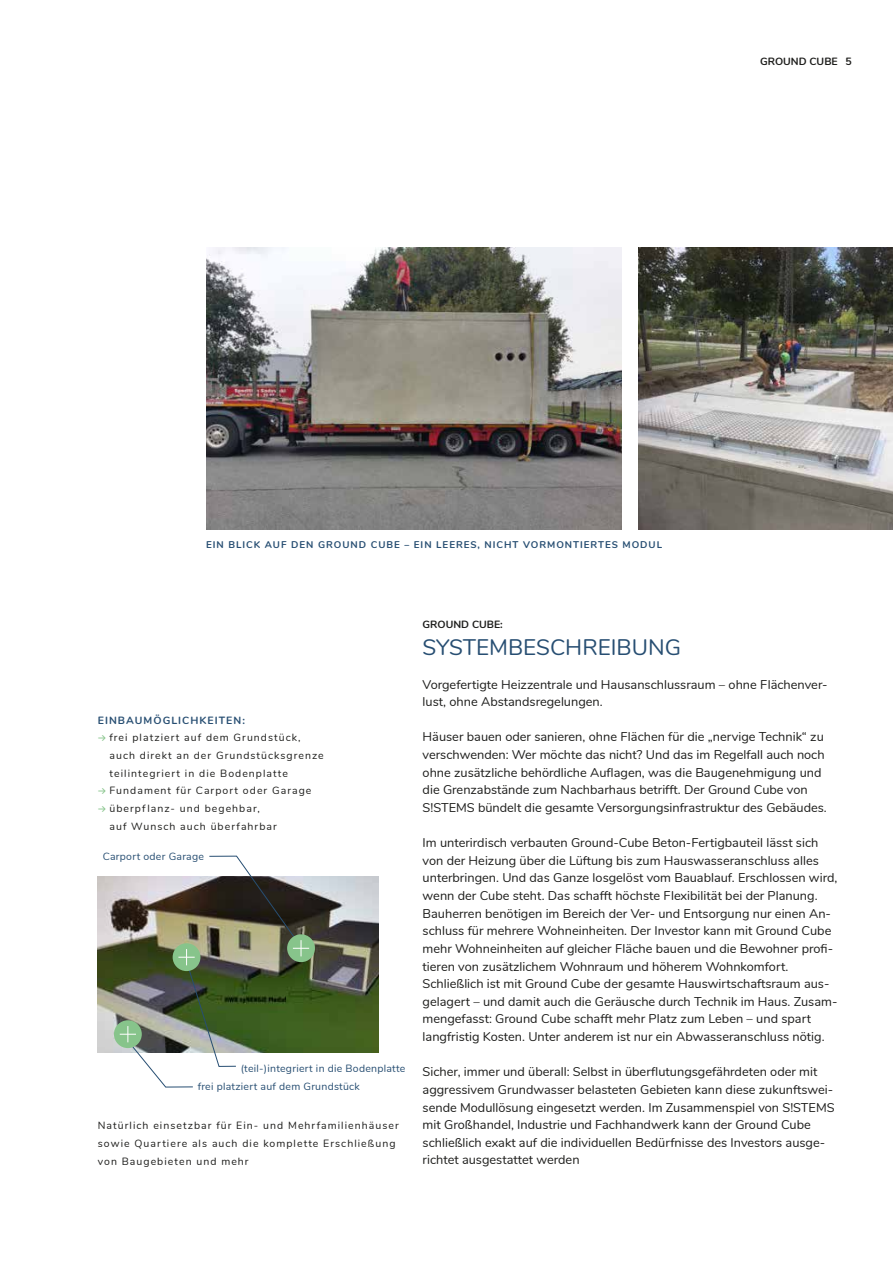
<style>
.page{position:relative;width:893px;height:1263px;background:#fff}
.page>*{position:absolute;margin:0;border:0;box-sizing:border-box;transform-origin:0 0}
.t1{font:22.5px "Nunito";color:#274e72}
.t2{font:12.75px/17.5px "Nunito";color:#1d1d1b}
.t3{font:10.5px/17.7px "Nunito";letter-spacing:.1em;color:#1d1d1b}
.t4{font:10.5px/17.7px "Nunito";letter-spacing:.025em;color:#274e72}
.t5{font:700 10.5px "Nunito";color:#1d1d1b}
.t6{font:700 10.5px "Nunito";letter-spacing:.1em;color:#274e72}
.t7{font:700 9.75px "Nunito";letter-spacing:.1em;color:#274e72}
.s1{font-family:"Klavika Arrows";font-weight:500;font-size:9px;color:#87c48b}
</style>
<div class="page">
<img style="left:206px;top:248px;width:415px;height:282px">
<img style="left:638px;top:248px;width:255px;height:282px">
<img style="left:98px;top:876px;width:281px;height:177px">
<div style="left:114px;top:1020px;width:28px;height:28px;background:#87c48b;border-radius:50%"></div>
<div style="left:287px;top:934px;width:28px;height:28px;background:#87c48b;border-radius:50%"></div>
<img style="left:120px;top:856px;width:189px;height:231px">
<p class="t5" style="left:760px;top:53px;width:79px">GROUND CUBE</p>
<p class="t5" style="left:845px;top:53px;width:8px">5</p>
<p class="t7" style="left:206px;top:537px;width:458px">EIN BLICK AUF DEN GROUND CUBE – EIN LEERES, NICHT VORMONTIERTES MODUL</p>
<p class="t6" style="left:98px;top:712px;width:149px">EINBAUMÖGLICHKEITEN:</p>
<p class="t3" style="left:98px;top:728px;width:204px"><span class="s1">B</span> frei platziert auf dem Grundstück,</p>
<p class="t3" style="left:109px;top:746px;width:216px">auch direkt an der Grundstücksgrenze</p>
<p class="t3" style="left:109px;top:764px;width:180px">teilintegriert in die Bodenplatte</p>
<p class="t3" style="left:98px;top:781px;width:215px"><span class="s1">B</span> Fundament für Carport oder Garage</p>
<p class="t3" style="left:98px;top:799px;width:164px"><span class="s1">B</span> überpflanz- und begehbar,</p>
<p class="t3" style="left:109px;top:816px;width:169px">auf Wunsch auch überfahrbar</p>
<p class="t4" style="left:103px;top:847px;width:103px">Carport oder Garage</p>
<p class="t4" style="left:198px;top:1059px;width:209px;text-indent:43px">(teil-)integriert in die Bodenplatte frei platziert auf dem Grundstück</p>
<p class="t3" style="left:98px;top:1116px;width:303px">Natürlich einsetzbar für Ein- und Mehrfamilienhäuser sowie Quartiere als auch die komplette Erschließung von Baugebieten und mehr</p>
<p class="t5" style="left:423px;top:616px;width:82px">GROUND CUBE:</p>
<h1 class="t1" style="left:423px;top:630px;width:260px">SYSTEMBESCHREIBUNG</h1>
<p class="t2" style="left:423px;top:675px;width:407px">Vorgefertigte Heizzentrale und Hausanschlussraum – ohne Flächenver&shy;lust, ohne Abstandsregelungen.</p>
<p class="t2" style="left:423px;top:727px;width:406px">Häuser bauen oder sanieren, ohne Flächen für die „nervige Technik“ zu verschwenden: Wer möchte das nicht? Und das im Regelfall auch noch ohne zusätzliche behördliche Auflagen, was die Baugenehmigung und die Grenzabstände zum Nachbarhaus betrifft. Der Ground Cube von S!STEMS bündelt die gesamte Versorgungsinfrastruktur des Gebäudes.</p>
<p class="t2" style="left:423px;top:833px;width:416px">Im unterirdisch verbauten Ground-Cube Beton-Fertigbauteil lässt sich von der Heizung über die Lüftung bis zum Hauswasseranschluss alles unterbringen. Und das Ganze losgelöst vom Bauablauf. Erschlossen wird, wenn der Cube steht. Das schafft höchste Flexibilität bei der Planung.<br>Bauherren benötigen im Bereich der Ver- und Entsorgung nur einen An&shy;schluss für mehrere Wohneinheiten. Der Investor kann mit Ground Cube mehr Wohneinheiten auf gleicher Fläche bauen und die Bewohner profi&shy;tieren von zusätzlichem Wohnraum und höherem Wohnkomfort.<br>Schließlich ist mit Ground Cube der gesamte Hauswirtschaftsraum aus&shy;gelagert – und damit auch die Geräusche durch Technik im Haus. Zusam&shy;mengefasst: Ground Cube schafft mehr Platz zum Leben – und spart langfristig Kosten. Unter anderem ist nur ein Abwasseranschluss nötig.</p>
<p class="t2" style="left:423px;top:1062px;width:413px">Sicher, immer und überall: Selbst in überflutungsgefährdeten oder mit aggressivem Grundwasser belasteten Gebieten kann diese zukunftswei&shy;sende Modullösung eingesetzt werden. Im Zusammenspiel von S!STEMS mit Großhandel, Industrie und Fachhandwerk kann der Ground Cube schließlich exakt auf die individuellen Bedürfnisse des Investors ausge&shy;richtet ausgestattet werden</p>
</div>
